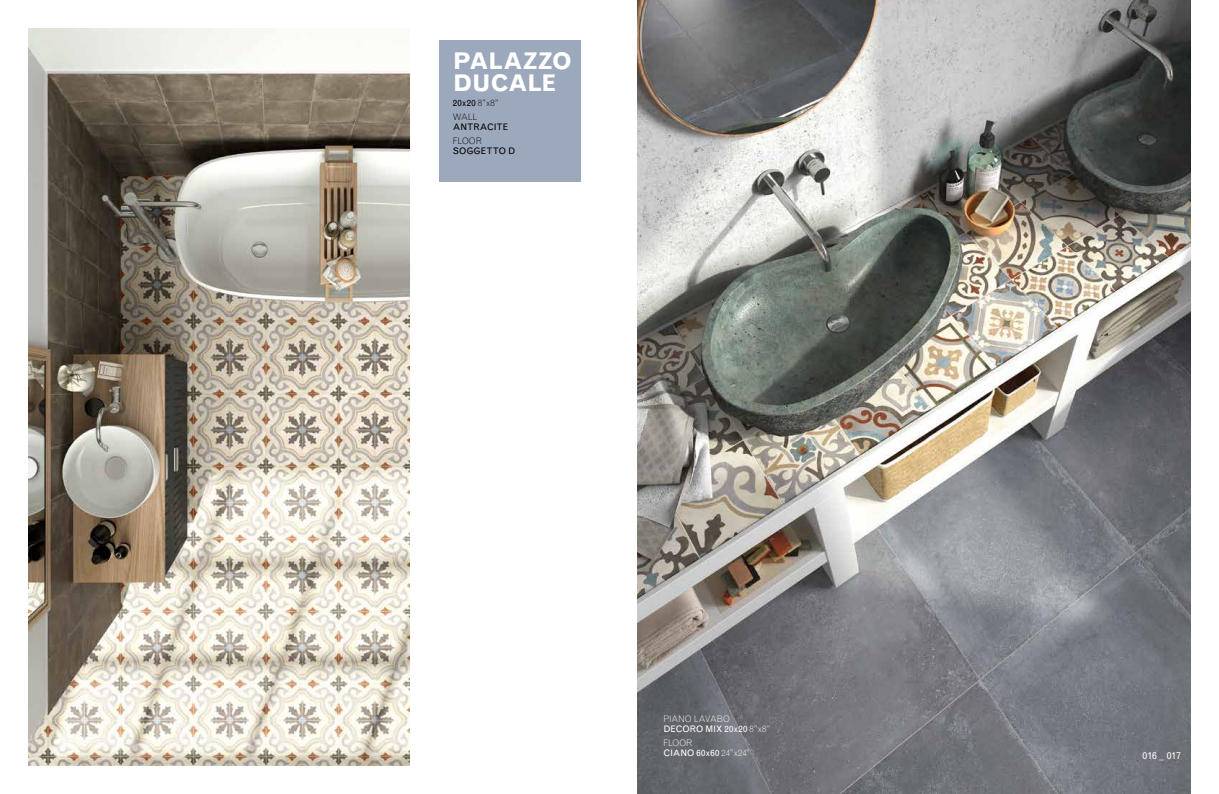
<style>
.page{position:relative;width:1219px;height:794px;background:#fff}
.page>*{position:absolute;margin:0;border:0;box-sizing:border-box;transform-origin:0 0}
.t1{font:700 23px/21.7px "Grotesque MT Std";letter-spacing:-.015em;color:#fff}
.t2{font:10px "Grotesque MT Std";color:#fff}
.t3{font:300 9px/10px "Grotesque MT Std";letter-spacing:-.005em;color:#fff}
.t4{font:300 9px/14px "Grotesque MT Std";letter-spacing:-.01em;color:#000}
.t5{font:9px "Grotesque MT Std";color:#000}
.s1{font-weight:400}
</style>
<div class="page">
<img style="left:28px;top:28px;width:381px;height:737px">
<img style="left:638px;top:0;width:553px;height:794px">
<div style="left:439px;top:40px;width:142px;height:141px;background:#9ca8bb"></div>
<h1 class="t1" style="left:453px;top:50px;width:120px">PALAZZO<br>DUCALE</h1>
<p class="t4" style="left:453px;top:96px;width:48px"><span class="s1">20x20</span> 8”x8”<br>WALL</p>
<p class="t5" style="left:453px;top:121px;width:57px">ANTRACITE</p>
<p class="t4" style="left:453px;top:134px;width:31px">FLOOR</p>
<p class="t5" style="left:453px;top:145px;width:64px">SOGGETTO D</p>
<p class="t3" style="left:663px;top:714px;width:109px">PIANO LAVABO<br><span class="s1">DECORO MIX 20x20</span> 8”x8”</p>
<p class="t3" style="left:663px;top:738px;width:89px">FLOOR<br><span class="s1">CIANO 60x60</span> 24”x24”</p>
<p class="t2" style="left:1142px;top:749px;width:40px">016 _ 017</p>
</div>
